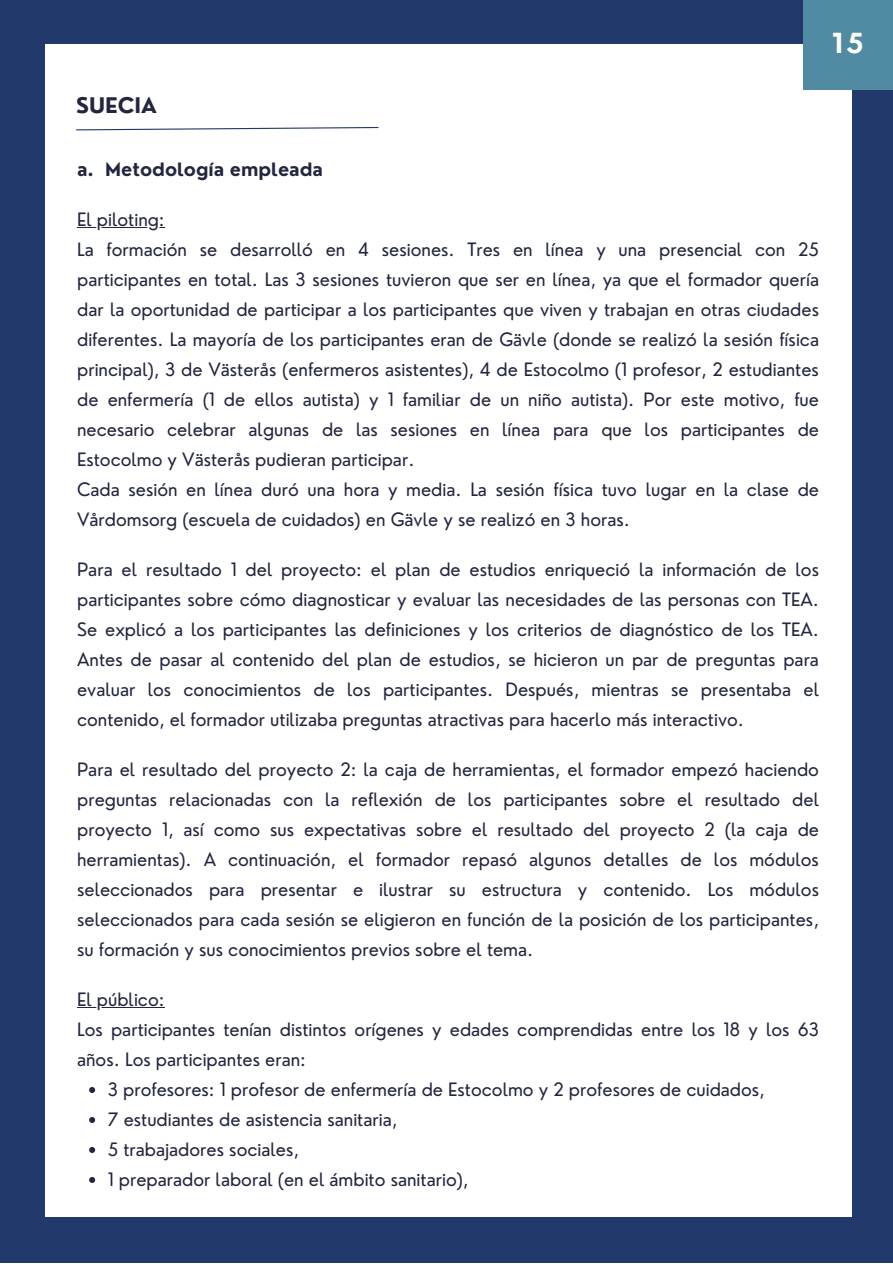
<style>
.page{position:relative;width:893px;height:1264px;background:#fff}
.page>*{position:absolute;margin:0;border:0;box-sizing:border-box;transform-origin:0 0}
.t1{font:700 27px "Nourd";color:#fffef7}
.t2{font:700 21px "Nourd";color:#22263e}
.t3{font:18px/30px "Nourd";color:#22263e;text-align:justify}
.t4{font:700 18px "Nourd";color:#22263e}
</style>
<div class="page">
<div style="left:0;top:0;width:892px;height:1262px;background:#22396b"></div>
<div style="left:45px;top:44px;width:806px;height:1172px;background:#fff"></div>
<div style="left:803px;top:0;width:89px;height:89px;background:#518aa3"></div>
<svg style="left:76px;top:126px;width:303px;height:5px"></svg>
<svg style="left:89px;top:1087px;width:6px;height:5px"></svg>
<svg style="left:89px;top:1117px;width:6px;height:5px"></svg>
<svg style="left:89px;top:1147px;width:6px;height:5px"></svg>
<svg style="left:89px;top:1177px;width:6px;height:5px"></svg>
<hr style="left:77px;top:227px;width:88px;height:1px;background:#22263e">
<hr style="left:77px;top:1007px;width:87px;height:1px;background:#22263e">
<p class="t2" style="left:76px;top:92px;width:82px">SUECIA</p>
<p class="t1" style="left:832px;top:26px;width:33px">15</p>
<p class="t4" style="left:77px;top:158px;width:247px">a. Metodología empleada</p>
<p class="t3" style="left:77px;top:204px;width:89px">El piloting:</p>
<p class="t3" style="left:77px;top:234px;width:743px">La formación se desarrolló en 4 sesiones. Tres en línea y una presencial con 25 participantes en total. Las 3 sesiones tuvieron que ser en línea, ya que el formador quería dar la oportunidad de participar a los participantes que viven y trabajan en otras ciudades diferentes. La mayoría de los participantes eran de Gävle (donde se realizó la sesión física principal), 3 de Västerås (enfermeros asistentes), 4 de Estocolmo (1 profesor, 2 estudiantes de enfermería (1 de ellos autista) y 1 familiar de un niño autista). Por este motivo, fue necesario celebrar algunas de las sesiones en línea para que los participantes de Estocolmo y Västerås pudieran participar.</p>
<p class="t3" style="left:77px;top:474px;width:743px">Cada sesión en línea duró una hora y media. La sesión física tuvo lugar en la clase de<br>Vårdomsorg (escuela de cuidados) en Gävle y se realizó en 3 horas.</p>
<p class="t3" style="left:77px;top:554px;width:743px">Para el resultado 1 del proyecto: el plan de estudios enriqueció la información de los participantes sobre cómo diagnosticar y evaluar las necesidades de las personas con TEA.<br>Se explicó a los participantes las definiciones y los criterios de diagnóstico de los TEA.<br>Antes de pasar al contenido del plan de estudios, se hicieron un par de preguntas para evaluar los conocimientos de los participantes. Después, mientras se presentaba el contenido, el formador utilizaba preguntas atractivas para hacerlo más interactivo.</p>
<p class="t3" style="left:77px;top:754px;width:743px">Para el resultado del proyecto 2: la caja de herramientas, el formador empezó haciendo preguntas relacionadas con la reflexión de los participantes sobre el resultado del proyecto 1, así como sus expectativas sobre el resultado del proyecto 2 (la caja de herramientas). A continuación, el formador repasó algunos detalles de los módulos seleccionados para presentar e ilustrar su estructura y contenido. Los módulos seleccionados para cada sesión se eligieron en función de la posición de los participantes, su formación y sus conocimientos previos sobre el tema.</p>
<p class="t3" style="left:77px;top:984px;width:89px">El público:</p>
<p class="t3" style="left:77px;top:1014px;width:743px">Los participantes tenían distintos orígenes y edades comprendidas entre los 18 y los 63 años. Los participantes eran:</p>
<p class="t3" style="left:108px;top:1074px;width:658px">3 profesores: 1 profesor de enfermería de Estocolmo y 2 profesores de cuidados,</p>
<p class="t3" style="left:108px;top:1104px;width:291px">7 estudiantes de asistencia sanitaria,</p>
<p class="t3" style="left:108px;top:1134px;width:193px">5 trabajadores sociales,</p>
<p class="t3" style="left:108px;top:1164px;width:362px">1 preparador laboral (en el ámbito sanitario),</p>
</div>
